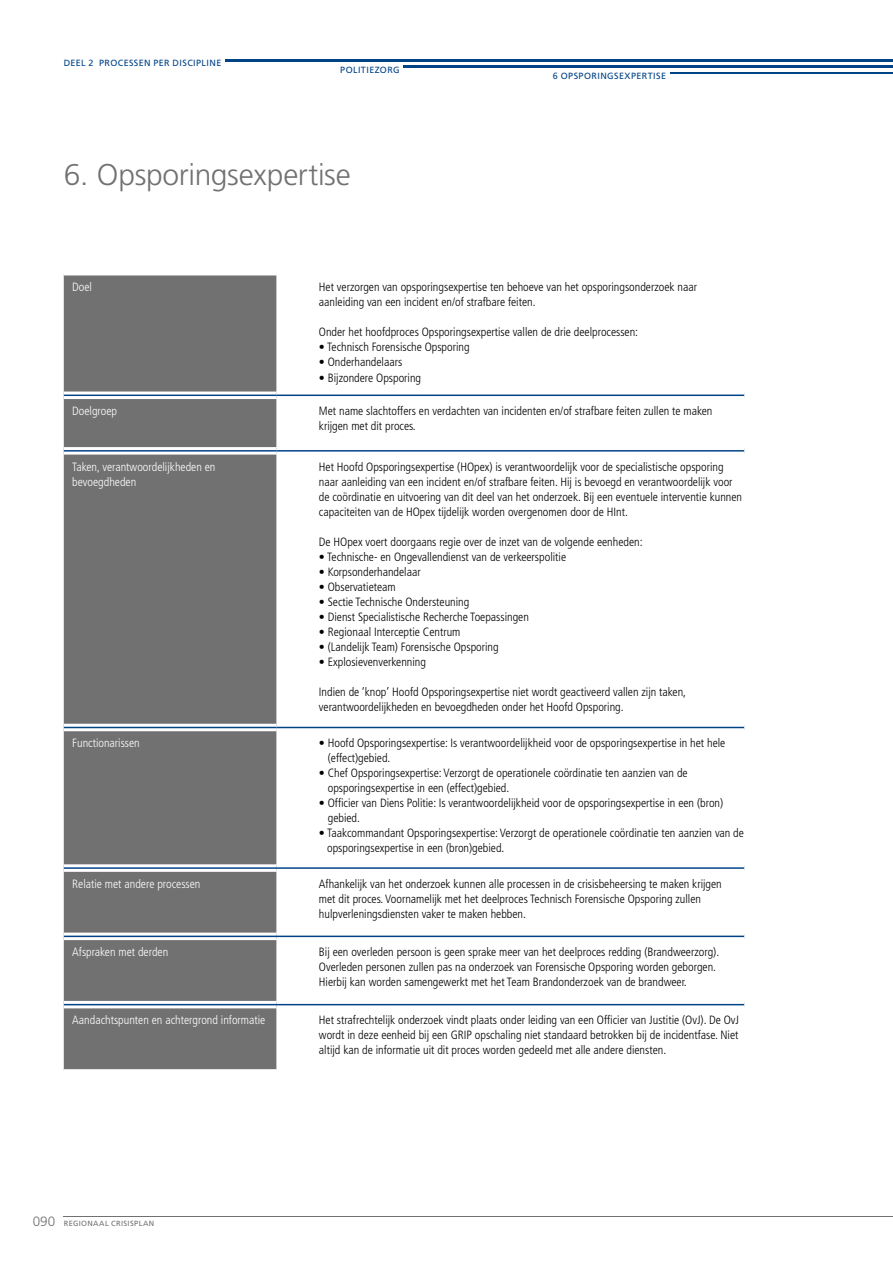
<style>
.page{position:relative;width:893px;height:1263px;background:#fff}
.page>*{position:absolute;margin:0;border:0;box-sizing:border-box;transform-origin:0 0}
.t1{font:300 30px "Frutiger LT Std";letter-spacing:-.01em;color:#717171}
.t2{font:300 condensed 12px/15px "Frutiger LT Std";color:#000}
.t3{font:300 condensed 12px/15px "Frutiger LT Std";color:#fff}
.t4{font:9px "Frutiger LT Std";letter-spacing:.045em;color:#004487}
.t5{font:7.5px "Frutiger LT Std";letter-spacing:.05em;color:#717171}
.s1{font-weight:300;font-size:13.5px}
</style>
<div class="page">
<hr style="left:64px;top:1216px;width:829px;height:1px;background:#717171">
<hr style="left:404px;top:66px;width:489px;height:2px;background:#004487">
<hr style="left:225px;top:60px;width:668px;height:2px;background:#004487">
<hr style="left:671px;top:72px;width:222px;height:2px;background:#004487">
<div style="left:64px;top:275px;width:212px;height:794px;background:#717171"></div>
<svg style="left:64px;top:395px;width:680px;height:610px"></svg>
<svg style="left:276px;top:395px;width:468px;height:333px"></svg>
<hr style="left:64px;top:392px;width:212px;height:3px;background:#fff">
<hr style="left:64px;top:396px;width:212px;height:3px;background:#fff">
<hr style="left:276px;top:396px;width:468px;height:3px;background:#fff">
<hr style="left:64px;top:447px;width:212px;height:3px;background:#fff">
<hr style="left:276px;top:447px;width:468px;height:3px;background:#fff">
<hr style="left:64px;top:452px;width:212px;height:3px;background:#fff">
<hr style="left:276px;top:452px;width:468px;height:3px;background:#fff">
<hr style="left:64px;top:724px;width:212px;height:3px;background:#fff">
<hr style="left:276px;top:724px;width:468px;height:3px;background:#fff">
<hr style="left:64px;top:728px;width:212px;height:3px;background:#fff">
<hr style="left:276px;top:728px;width:468px;height:3px;background:#fff">
<hr style="left:64px;top:864px;width:212px;height:3px;background:#fff">
<hr style="left:276px;top:864px;width:468px;height:3px;background:#fff">
<hr style="left:64px;top:869px;width:212px;height:3px;background:#fff">
<hr style="left:276px;top:869px;width:468px;height:3px;background:#fff">
<hr style="left:64px;top:932px;width:212px;height:3px;background:#fff">
<hr style="left:276px;top:932px;width:468px;height:3px;background:#fff">
<hr style="left:64px;top:937px;width:212px;height:3px;background:#fff">
<hr style="left:276px;top:937px;width:468px;height:3px;background:#fff">
<hr style="left:64px;top:1001px;width:212px;height:3px;background:#fff">
<hr style="left:276px;top:1001px;width:468px;height:3px;background:#fff">
<hr style="left:64px;top:1005px;width:212px;height:3px;background:#fff">
<p class="t4" style="left:64px;top:58px;width:159px">DEEL 2 PROCESSEN PER DISCIPLINE</p>
<p class="t4" style="left:340px;top:64px;width:61px">POLITIEZORG</p>
<h1 class="t1" style="left:64px;top:157px;width:288px">6. Opsporingsexpertise</h1>
<p class="t4" style="left:553px;top:71px;width:12px">6 OPSPO</p>
<p class="t4" style="left:592px;top:71px;width:13px">RINGSEXPE</p>
<p class="t4" style="left:642px;top:71px;width:12px">RTISE</p>
<p class="t3" style="left:72px;top:280px;width:21px">Doel</p>
<p class="t2" style="left:319px;top:280px;width:380px">Het verzorgen van opsporingsexpertise ten behoeve van het opsporingsonderzoek naar aanleiding van een incident en/of strafbare feiten.</p>
<p class="t2" style="left:319px;top:325px;width:321px">Onder het hoofdproces Opsporingsexpertise vallen de drie deelprocessen:</p>
<p class="t2" style="left:319px;top:340px;width:152px">• Technisch Forensische Opsporing</p>
<p class="t2" style="left:319px;top:355px;width:85px">• Onderhandelaars</p>
<p class="t2" style="left:319px;top:370px;width:104px">• Bijzondere Opsporing</p>
<p class="t3" style="left:72px;top:404px;width:46px">Doelgroep</p>
<p class="t2" style="left:319px;top:404px;width:395px">Met name slachtoffers en verdachten van incidenten en/of strafbare feiten zullen te maken krijgen met dit proces.</p>
<p class="t3" style="left:72px;top:459px;width:145px">Taken, verantwoordelijkheden en bevoegdheden</p>
<p class="t2" style="left:319px;top:459px;width:425px">Het Hoofd Opsporingsexpertise (HOpex) is verantwoordelijk voor de specialistische opsporing naar aanleiding van een incident en/of strafbare feiten. Hij is bevoegd en verantwoordelijk voor de coördinatie en uitvoering van dit deel van het onderzoek. Bij een eventuele interventie kunnen capaciteiten van de HOpex tijdelijk worden overgenomen door de HInt.</p>
<p class="t2" style="left:319px;top:534px;width:325px">De HOpex voert doorgaans regie over de inzet van de volgende eenheden:</p>
<p class="t2" style="left:319px;top:549px;width:249px">• Technische- en Ongevallendienst van de verkeerspolitie</p>
<p class="t2" style="left:319px;top:564px;width:103px">• Korpsonderhandelaar</p>
<p class="t2" style="left:319px;top:579px;width:78px">• Observatieteam</p>
<p class="t2" style="left:319px;top:594px;width:152px">• Sectie Technische Ondersteuning</p>
<p class="t2" style="left:319px;top:609px;width:212px">• Dienst Specialistische Recherche Toepassingen</p>
<p class="t2" style="left:319px;top:624px;width:143px">• Regionaal Interceptie Centrum</p>
<p class="t2" style="left:319px;top:639px;width:181px">• (Landelijk Team) Forensische Opsporing</p>
<p class="t2" style="left:319px;top:654px;width:109px">• Explosievenverkenning</p>
<p class="t2" style="left:319px;top:684px;width:369px">Indien de ‘knop’ Hoofd Opsporingsexpertise niet wordt geactiveerd vallen zijn taken, verantwoordelijkheden en bevoegdheden onder het Hoofd Opsporing.</p>
<p class="t3" style="left:72px;top:736px;width:69px">Functionarissen</p>
<p class="t2" style="left:328px;top:736px;width:399px;text-indent:-9px">• Hoofd Opsporingsexpertise: Is verantwoordelijkheid voor de opsporingsexpertise in het hele (effect)gebied.</p>
<p class="t2" style="left:328px;top:766px;width:361px;text-indent:-9px">• Chef Opsporingsexpertise: Verzorgt de operationele coördinatie ten aanzien van de opsporingsexpertise in een (effect)gebied.</p>
<p class="t2" style="left:328px;top:796px;width:397px;text-indent:-9px">• Officier van Diens Politie: Is verantwoordelijkheid voor de opsporingsexpertise in een (bron) gebied.</p>
<p class="t2" style="left:327px;top:826px;width:418px;text-indent:-8px">• Taakcommandant Opsporingsexpertise: Verzorgt de operationele coördinatie ten aanzien van de opsporingsexpertise in een (bron)gebied.</p>
<p class="t3" style="left:72px;top:876px;width:130px">Relatie met andere processen</p>
<p class="t2" style="left:319px;top:876px;width:404px">Afhankelijk van het onderzoek kunnen alle processen in de crisisbeheersing te maken krijgen met dit proces. Voornamelijk met het deelproces Technisch Forensische Opsporing zullen hulpverleningsdiensten vaker te maken hebben.</p>
<p class="t3" style="left:72px;top:945px;width:98px">Afspraken met derden</p>
<p class="t2" style="left:319px;top:945px;width:402px">Bij een overleden persoon is geen sprake meer van het deelproces redding (Brandweerzorg).<br>Overleden personen zullen pas na onderzoek van Forensische Opsporing worden geborgen.<br>Hierbij kan worden samengewerkt met het Team Brandonderzoek van de brandweer.</p>
<p class="t3" style="left:72px;top:1013px;width:195px">Aandachtspunten en achtergrond informatie</p>
<p class="t2" style="left:319px;top:1013px;width:422px;text-align:justify">Het strafrechtelijk onderzoek vindt plaats onder leiding van een Officier van Justitie (OvJ). De OvJ wordt in deze eenheid bij een GRIP opschaling niet standaard betrokken bij de incidentfase. Niet altijd kan de informatie uit dit proces worden gedeeld met alle andere diensten.</p>
<p class="t5" style="left:33px;top:1219px;width:123px"><span class="s1">090</span> REGIONAAL CRISISPLAN</p>
</div>
